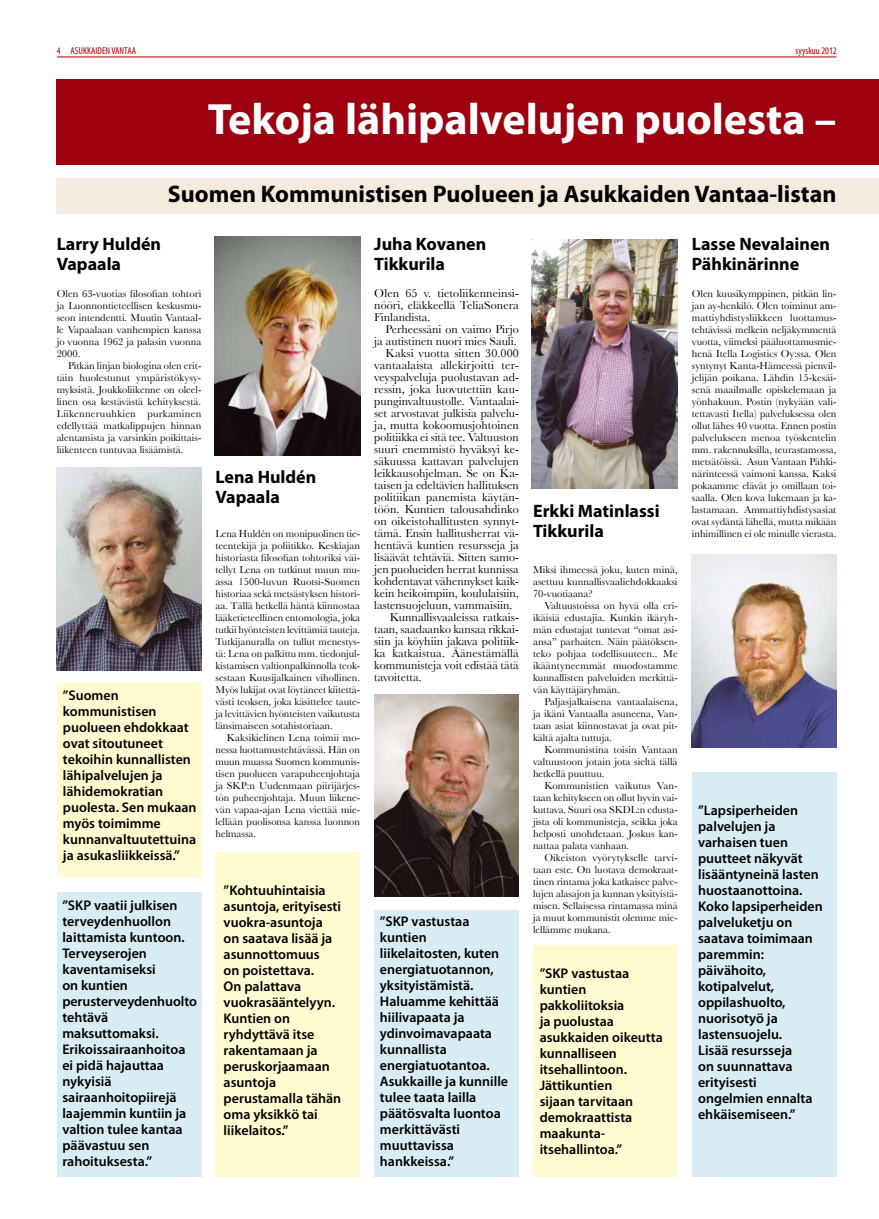
<style>
.page{position:relative;width:879px;height:1219px;background:#fff}
.page>*{position:absolute;margin:0;border:0;box-sizing:border-box;transform-origin:0 0}
.t1{font:700 44px "Myriad Pro";color:#fff}
.t2{font:700 24px "Myriad Pro";color:#000}
.t3{font:700 18px/20px "Myriad Pro";color:#000}
.t4{font:600 14px/16px "Myriad Pro";color:#000}
.t5{font:12px/12px "Baskerville";color:#000;text-align:justify}
.t6{font:10.5px/12px "Baskerville";color:#000;text-align:justify}
.t7{font:condensed 10px "Myriad Pro";color:#a70004}
</style>
<div class="page">
<hr style="left:57px;top:57px;width:779px;height:1px;background:#a70004">
<div style="left:57px;top:684px;width:144px;height:193px;background:#fffad0"></div>
<div style="left:57px;top:892px;width:144px;height:284px;background:#d9ebf5"></div>
<div style="left:215px;top:852px;width:145px;height:324px;background:#fffad0"></div>
<div style="left:374px;top:910px;width:145px;height:266px;background:#d9ebf5"></div>
<div style="left:692px;top:771px;width:144px;height:405px;background:#d9ebf5"></div>
<div style="left:533px;top:945px;width:144px;height:232px;background:#fffad0"></div>
<div style="left:57px;top:179px;width:822px;height:35px;background:#f4ebdf"></div>
<div style="left:57px;top:79px;width:822px;height:85px;background:#9f0010"></div>
<img style="left:532px;top:239px;width:145px;height:250px">
<img style="left:57px;top:468px;width:144px;height:202px">
<img style="left:215px;top:237px;width:145px;height:219px">
<img style="left:374px;top:694px;width:145px;height:202px">
<img style="left:692px;top:555px;width:144px;height:192px">
<p class="t7" style="left:57px;top:45px;width:81px">4 ASUKKAIDEN VANTAA</p>
<p class="t7" style="left:795px;top:45px;width:43px">syyskuu 2012</p>
<h1 class="t1" style="left:208px;top:90px;width:630px">Tekoja lähipalvelujen puolesta –</h1>
<h2 class="t2" style="left:168px;top:178px;width:670px">Suomen Kommunistisen Puolueen ja Asukkaiden Vantaa-listan</h2>
<h3 class="t3" style="left:57px;top:234px;width:106px">Larry Huldén<br>Vapaala</h3>
<p class="t6" style="left:57px;top:287px;width:146px">Olen 63-vuotias filosofian tohtori ja Luonnontieteellisen keskusmu&shy;seon intendentti. Muutin Vantaal&shy;le Vapaalaan vanhempien kanssa jo vuonna 1962 ja palasin vuonna 2000.</p>
<p class="t6" style="left:57px;top:359px;width:146px;text-indent:11px">Pitkän linjan biologina olen erit&shy;täin huolestunut ympäristökysy&shy;myksistä. Joukkoliikenne on oleel&shy;linen osa kestävästä kehityksestä.<br>Liikenneruuhkien purkaminen edellyttää matkalippujen hinnan alentamista ja varsinkin poikittais&shy;liikenteen tuntuvaa lisäämistä.</p>
<h3 class="t4" style="left:63px;top:687px;width:135px">”Suomen kommunistisen puolueen ehdokkaat ovat sitoutuneet tekoihin kunnallisten lähipalvelujen ja lähidemokratian puolesta. Sen mukaan myös toimimme kunnanvaltuutettuina ja asukasliikkeissä.”</h3>
<p class="t4" style="left:62px;top:897px;width:136px">”SKP vaatii julkisen terveydenhuollon laittamista kuntoon.<br>Terveyserojen kaventamiseksi<br>on kuntien perusterveydenhuolto tehtävä maksuttomaksi.<br>Erikoissairaanhoitoa ei pidä hajauttaa nykyisiä sairaanhoitopiirejä laajemmin kuntiin ja valtion tulee kantaa päävastuu sen rahoituksesta.”</p>
<h3 class="t3" style="left:215px;top:466px;width:102px">Lena Huldén<br>Vapaala</h3>
<p class="t6" style="left:215px;top:527px;width:146px">Lena Huldén on monipuolinen tie&shy;teentekijä ja poliitikko. Keskiajan historiasta filosofian tohtoriksi väi&shy;tellyt Lena on tutkinut muun mu&shy;assa 1500-luvun Ruotsi-Suomen historiaa sekä metsästyksen histori&shy;aa. Tällä hetkellä häntä kiinnostaa lääketieteellinen entomologia, joka tutkii hyönteisten levittämiä tauteja.<br>Tutkijanuralla on tullut menestys&shy;tä: Lena on palkittu mm. tiedonjul&shy;kistamisen valtionpalkinnolla teok&shy;sestaan Kuusijalkainen vihollinen.<br>Myös lukijat ovat löytäneet kiitettä&shy;västi teoksen, joka käsittelee taute&shy;ja levittävien hyönteisten vaikutusta länsimaiseen sotahistoriaan.</p>
<p class="t6" style="left:215px;top:731px;width:146px;text-indent:11px">Kaksikielinen Lena toimii mo&shy;nessa luottamustehtävässä. Hän on muun muassa Suomen kommunis&shy;tisen puolueen varapuheenjohtaja ja SKP:n Uudenmaan piirijärjes&shy;tön puheenjohtaja. Muun liikene&shy;vän vapaa-ajan Lena viettää mie&shy;lellään puolisonsa kanssa luonnon helmassa.</p>
<h3 class="t3" style="left:374px;top:234px;width:114px">Juha Kovanen<br>Tikkurila</h3>
<p class="t5" style="left:374px;top:287px;width:146px">Olen 65 v. tietoliikenneinsi&shy;nööri, eläkkeellä TeliaSonera Finlandista.</p>
<p class="t5" style="left:386px;top:323px;width:135px">Perheessäni on vaimo Pirjo</p>
<p class="t5" style="left:374px;top:335px;width:144px">ja autistinen nuori mies Sauli.</p>
<p class="t5" style="left:386px;top:347px;width:135px">Kaksi vuotta sitten 30.000</p>
<p class="t5" style="left:374px;top:359px;width:146px">vantaalaista allekirjoitti ter-</p>
<p class="t5" style="left:374px;top:371px;width:146px">veyspalveluja puolustavan ad-</p>
<p class="t5" style="left:374px;top:383px;width:146px">ressin, joka luovutettiin kau-</p>
<p class="t5" style="left:374px;top:395px;width:146px">punginvaltuustolle. Vantaalai-</p>
<p class="t5" style="left:374px;top:407px;width:146px">set arvostavat julkisia palvelu-</p>
<p class="t5" style="left:374px;top:419px;width:146px">ja, mutta kokoomusjohtoinen</p>
<p class="t5" style="left:374px;top:431px;width:146px">politiikka ei sitä tee. Valtuuston</p>
<p class="t5" style="left:374px;top:443px;width:146px">suuri enemmistö hyväksyi ke-</p>
<p class="t5" style="left:374px;top:455px;width:146px">säkuussa kattavan palvelujen</p>
<p class="t5" style="left:374px;top:467px;width:146px">leikkausohjelman. Se on Ka-</p>
<p class="t5" style="left:374px;top:479px;width:146px">taisen ja edeltävien hallituksen</p>
<p class="t5" style="left:374px;top:491px;width:146px">politiikan panemista käytän-</p>
<p class="t5" style="left:374px;top:503px;width:146px">töön. Kuntien talousahdinko</p>
<p class="t5" style="left:374px;top:515px;width:146px">on oikeistohallitusten synnyt-</p>
<p class="t5" style="left:374px;top:527px;width:146px">tämä. Ensin hallitusherrat vä-</p>
<p class="t5" style="left:374px;top:539px;width:146px">hentävä kuntien resursseja ja</p>
<p class="t5" style="left:374px;top:551px;width:146px">lisäävät tehtäviä. Sitten samo-</p>
<p class="t5" style="left:374px;top:563px;width:146px">jen puolueiden herrat kunnissa</p>
<p class="t5" style="left:374px;top:575px;width:146px">kohdentavat vähennykset kaik-</p>
<p class="t5" style="left:374px;top:587px;width:146px">kein heikoimpiin, koululaisiin,</p>
<p class="t5" style="left:374px;top:599px;width:140px">lastensuojeluun, vammaisiin.</p>
<p class="t5" style="left:390px;top:611px;width:131px">Kunnallisvaaleissa ratkais-</p>
<p class="t5" style="left:374px;top:623px;width:146px">taan, saadaanko kansaa rikkai-</p>
<p class="t5" style="left:374px;top:635px;width:146px">siin ja köyhiin jakava politiik-</p>
<p class="t5" style="left:374px;top:647px;width:146px">ka katkaistua. Äänestämällä</p>
<p class="t5" style="left:374px;top:659px;width:146px">kommunisteja voit edistää tätä</p>
<p class="t5" style="left:374px;top:671px;width:49px">tavoitetta.</p>
<p class="t4" style="left:224px;top:881px;width:119px">”Kohtuuhintaisia asuntoja, erityisesti vuokra-asuntoja on saatava lisää ja asunnottomuus<br>on poistettava.<br>On palattava vuokrasääntelyyn.<br>Kuntien on ryhdyttävä itse rakentamaan ja peruskorjaamaan asuntoja perustamalla tähän oma yksikkö tai liikelaitos.”</p>
<p class="t4" style="left:380px;top:913px;width:130px">”SKP vastustaa kuntien liikelaitosten, kuten energiatuotannon, yksityistämistä.<br>Haluamme kehittää hiilivapaata ja ydinvoimavapaata kunnallista energiatuotantoa.<br>Asukkaille ja kunnille tulee taata lailla päätösvalta luontoa merkittävästi muuttavissa hankkeissa.”</p>
<h3 class="t3" style="left:533px;top:501px;width:128px">Erkki Matinlassi<br>Tikkurila</h3>
<p class="t6" style="left:533px;top:563px;width:146px">Miksi ihmeessä joku, kuten minä, asettuu kunnallisvaaliehdokkaaksi 70-vuotiaana?</p>
<p class="t6" style="left:533px;top:599px;width:146px;text-indent:11px">Valtuustoissa on hyvä olla eri&shy;ikäisiä edustajia. Kunkin ikäryh&shy;män edustajat tuntevat “omat asi&shy;ansa” parhaiten. Näin päätöksen&shy;teko pohjaa todellisuuteen.. Me ikääntyneemmät muodostamme kunnallisten palveluiden merkittä&shy;vän käyttäjäryhmän.</p>
<p class="t6" style="left:533px;top:695px;width:146px;text-indent:11px">Paljasjalkaisena vantaalaisena, ja ikäni Vantaalla asuneena, Van&shy;taan asiat kiinnostavat ja ovat pit&shy;kältä ajalta tuttuja.</p>
<p class="t6" style="left:533px;top:743px;width:146px;text-indent:11px">Kommunistina toisin Vantaan valtuustoon jotain jota sieltä tällä hetkellä puuttuu.</p>
<p class="t6" style="left:533px;top:779px;width:146px;text-indent:11px">Kommunistien vaikutus Van&shy;taan kehitykseen on ollut hyvin vai&shy;kuttava. Suuri osa SKDL:n edusta&shy;jista oli kommunisteja, seikka joka helposti unohdetaan. Joskus kan&shy;nattaa palata vanhaan.</p>
<p class="t6" style="left:533px;top:851px;width:146px;text-indent:11px">Oikeiston vyörytykselle tarvi&shy;taan este. On luotava demokraat&shy;tinen rintama joka katkaisee palve&shy;lujen alasajon ja kunnan yksityistä&shy;misen. Sellaisessa rintamassa minä ja muut kommunistit olemme mie&shy;lellämme mukana.</p>
<h3 class="t4" style="left:540px;top:965px;width:125px">”SKP vastustaa kuntien pakkoliitoksia<br>ja puolustaa asukkaiden oikeutta kunnalliseen itsehallintoon.<br>Jättikuntien<br>sijaan tarvitaan demokraattista maakunta&shy;itsehallintoa.”</h3>
<h3 class="t3" style="left:692px;top:234px;width:140px">Lasse Nevalainen<br>Pähkinärinne</h3>
<p class="t6" style="left:692px;top:287px;width:146px">Olen kuusikymppinen, pitkän lin&shy;jan ay-henkilö. Olen toiminut am&shy;mattiyhdistysliikkeen luottamus&shy;tehtävissä melkein neljäkymmentä vuotta, viimeksi pääluottamusmie&shy;henä Itella Logistics Oy:ssa. Olen syntynyt Kanta-Hämeessä pienvil&shy;jelijän poikana. Lähdin 15-kesäi&shy;senä maailmalle opiskelemaan ja yönhakuun. Postin (nykyään vali&shy;tettavasti Itella) palveluksessa olen ollut lähes 40 vuotta. Ennen postin palvelukseen menoa työskentelin mm. rakennuksilla, teurastamossa, metsätöissä. Asun Vantaan Pähki&shy;närinteessä vaimoni kanssa. Kaksi pokaamme elävät jo omillaan toi&shy;saalla. Olen kova lukemaan ja ka&shy;lastamaan. Ammattiyhdistysasiat ovat sydäntä lähellä, mutta mikään inhimillinen ei ole minulle vierasta.</p>
<p class="t4" style="left:698px;top:802px;width:126px">”Lapsiperheiden palvelujen ja varhaisen tuen puutteet näkyvät lisääntyneinä lasten huostaanottoina.<br>Koko lapsiperheiden palveluketju on saatava toimimaan paremmin: päivähoito, kotipalvelut, oppilashuolto, nuorisotyö ja lastensuojelu.<br>Lisää resursseja<br>on suunnattava erityisesti ongelmien ennalta ehkäisemiseen.”</p>
</div>
